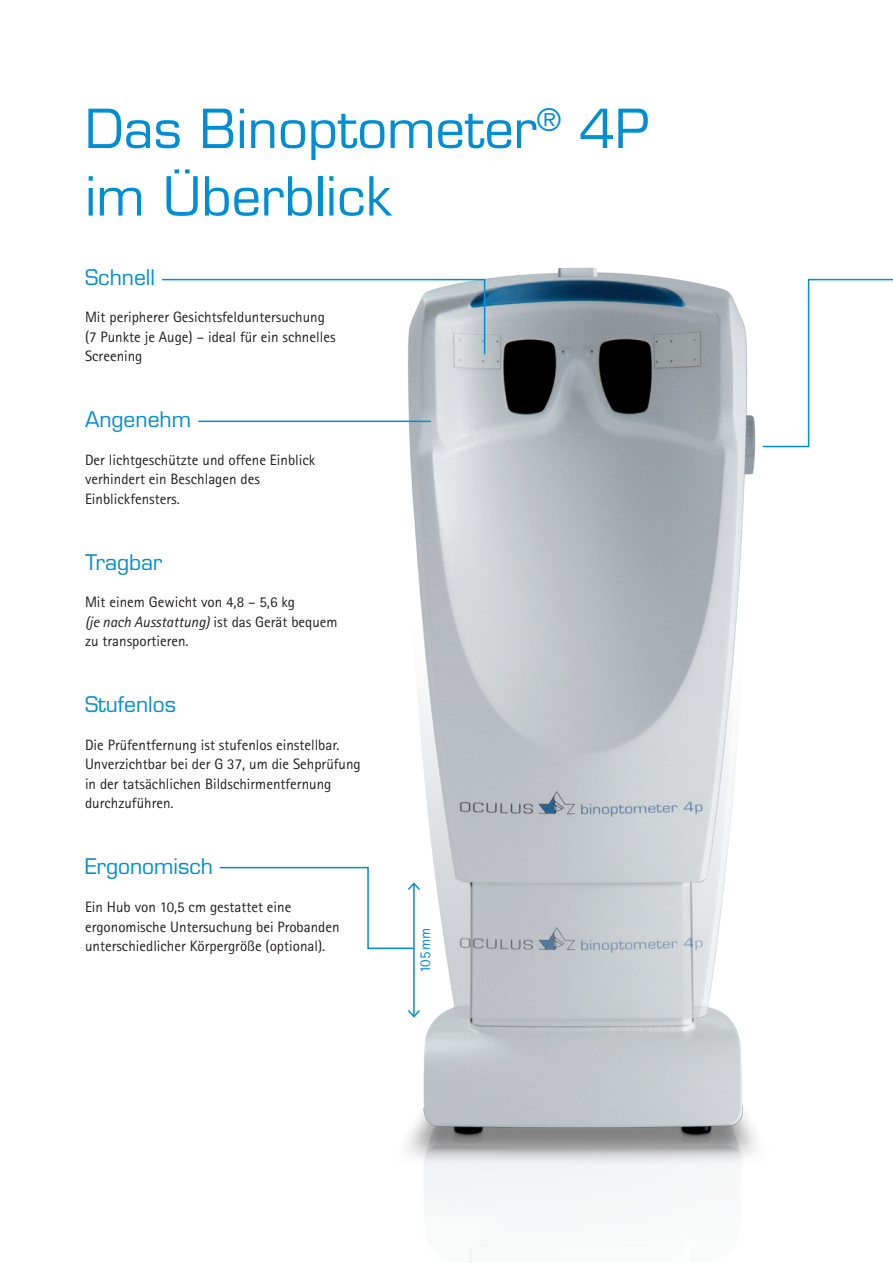
<style>
.page{position:relative;width:893px;height:1263px;background:#fff}
.page>*{position:absolute;margin:0;border:0;box-sizing:border-box;transform-origin:0 0}
.t1{font:52.5px/67.5px "Eurostile";color:#008fd5}
.t2{font:21px "Eurostile";color:#008fd5}
.t3{font:15px/19.5px "Rotis Sans Serif";color:#231f20}
.t4{font:15px "Rotis Sans Serif";color:#008fd5}
.s1{font-style:italic}
</style>
<div class="page">
<img style="left:388px;top:267px;width:368px;height:996px">
<svg style="left:162px;top:278px;width:324px;height:78px"></svg>
<hr style="left:198px;top:421px;width:233px;height:1px;background:#008fd5">
<svg style="left:762px;top:278px;width:131px;height:170px"></svg>
<hr style="left:413px;top:883px;width:2px;height:133px;background:#008fd5">
<svg style="left:219px;top:866px;width:203px;height:84px"></svg>
<svg style="left:406px;top:1008px;width:16px;height:11px"></svg>
<h1 class="t1" style="left:85px;top:95px;width:566px">Das Binoptometer<sup>®</sup> 4P im Überblick</h1>
<h2 class="t2" style="left:85px;top:264px;width:71px">Schnell</h2>
<p class="t3" style="left:85px;top:307px;width:252px">Mit peripherer Gesichtsfelduntersuchung (7 Punkte je Auge) – ideal für ein schnelles<br>Screening</p>
<h2 class="t2" style="left:85px;top:407px;width:107px">Angenehm</h2>
<p class="t3" style="left:85px;top:450px;width:232px">Der lichtgeschützte und offene Einblick verhindert ein Beschlagen des<br>Einblickfensters.</p>
<h2 class="t2" style="left:85px;top:549px;width:79px">Tragbar</h2>
<p class="t3" style="left:85px;top:592px;width:254px">Mit einem Gewicht von 4,8 – 5,6 kg<br><span class="s1">(je nach Ausstattung)</span> ist das Gerät bequem zu transportieren.</p>
<h2 class="t2" style="left:85px;top:692px;width:92px">Stufenlos</h2>
<p class="t3" style="left:85px;top:735px;width:277px">Die Prüfentfernung ist stufenlos einstellbar.<br>Unverzichtbar bei der G 37, um die Sehprüfung in der tatsächlichen Bildschirmentfernung durchzuführen.</p>
<h2 class="t2" style="left:85px;top:854px;width:129px">Ergonomisch</h2>
<p class="t3" style="left:85px;top:897px;width:256px">Ein Hub von 10,5 cm gestattet eine ergonomische Untersuchung bei Probanden unterschiedlicher Körpergröße (optional).</p>
<p class="t4" style="left:416px;top:972px;width:46px;rotate:-90deg">105mm</p>
</div>
